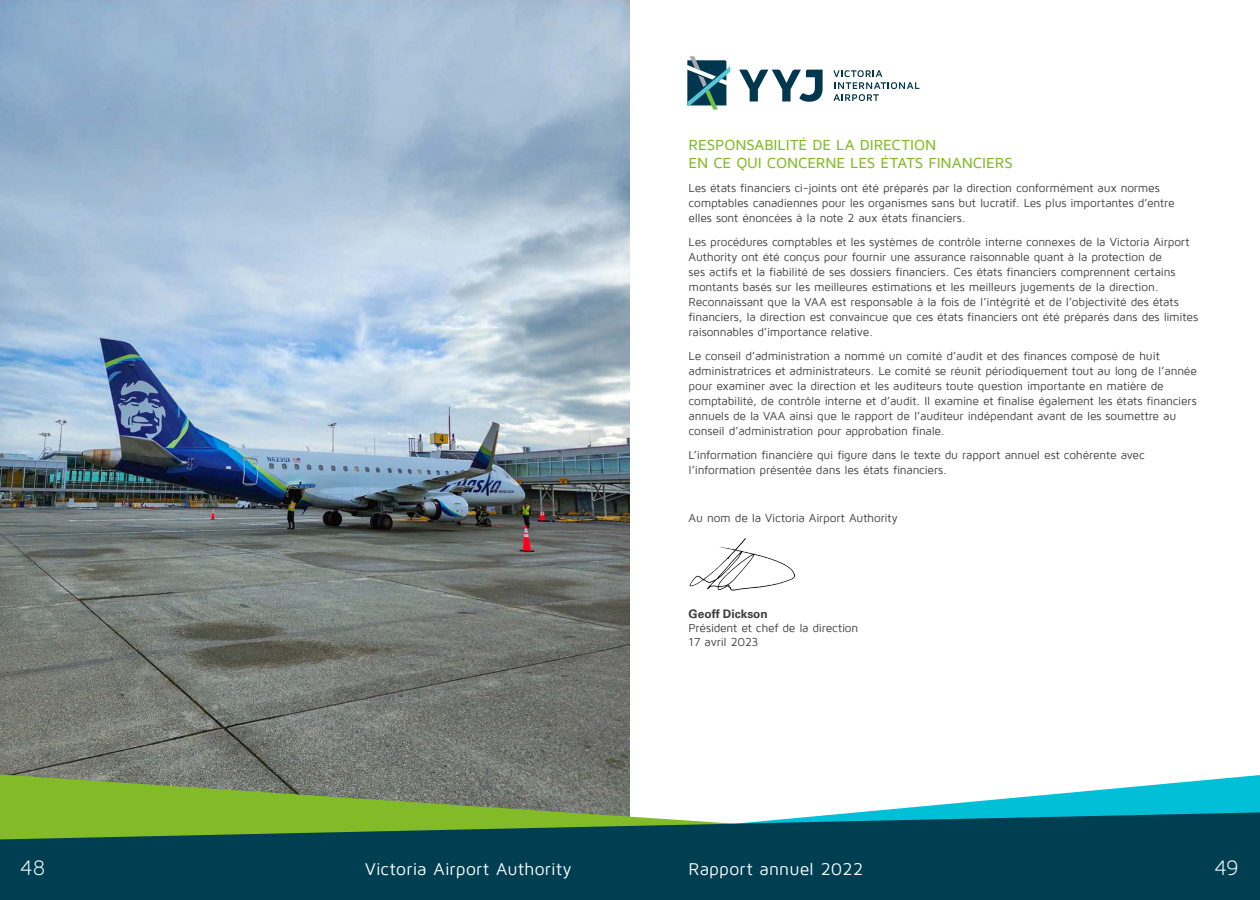
<style>
.page{position:relative;width:1260px;height:900px;background:#fff}
.page>*{position:absolute;margin:0;border:0;box-sizing:border-box;transform-origin:0 0}
.t1{font:22.5px "Maven Pro Light 300";color:#fff}
.t2{font:17.5px "Maven Pro";letter-spacing:.015em;color:#fff}
.Main_Titles{font:500 15px/18px "Maven Pro";letter-spacing:-.005em;color:#82bb27}
.Body{font:11.88px/15px "Maven Pro";letter-spacing:-.015em;color:#3e3e3f}
.Body-2{font:700 11.88px "Univers";color:#3e3e3f}
</style>
<div class="page">
<img style="left:0;top:0;width:630px;height:774px">
<svg style="left:862px;top:775px;width:398px;height:37px"></svg>
<svg style="left:0;top:774px;width:630px;height:38px;background:#7a9550"></svg>
<svg style="left:0;top:812px;width:1260px;height:88px;background:#135252"></svg>
<img style="left:689px;top:538px;width:107px;height:53px">
<svg style="left:687px;top:56px;width:43px;height:54px"></svg>
<svg style="left:833px;top:70px;width:86px;height:31px"></svg>
<svg style="left:739px;top:70px;width:84px;height:32px"></svg>
<p class="Main_Titles" style="left:689px;top:136px;width:326px">RESPONSABILITÉ DE LA DIRECTION<br>EN CE QUI CONCERNE LES ÉTATS FINANCIERS</p>
<p class="Body" style="left:689px;top:181px;width:488px">Les états financiers ci-joints ont été préparés par la direction conformément aux normes comptables canadiennes pour les organismes sans but lucratif. Les plus importantes d’entre elles sont énoncées à la note 2 aux états financiers.</p>
<p class="Body" style="left:689px;top:235px;width:511px">Les procédures comptables et les systèmes de contrôle interne connexes de la Victoria Airport Authority ont été conçus pour fournir une assurance raisonnable quant à la protection de<br>ses actifs et la fiabilité de ses dossiers financiers. Ces états financiers comprennent certains montants basés sur les meilleures estimations et les meilleurs jugements de la direction.<br>Reconnaissant que la VAA est responsable à la fois de l’intégrité et de l’objectivité des états financiers, la direction est convaincue que ces états financiers ont été préparés dans des limites raisonnables d’importance relative.</p>
<p class="Body" style="left:689px;top:349px;width:510px">Le conseil d’administration a nommé un comité d’audit et des finances composé de huit administratrices et administrateurs. Le comité se réunit périodiquement tout au long de l’année pour examiner avec la direction et les auditeurs toute question importante en matière de comptabilité, de contrôle interne et d’audit. Il examine et finalise également les états financiers annuels de la VAA ainsi que le rapport de l’auditeur indépendant avant de les soumettre au conseil d’administration pour approbation finale.</p>
<p class="Body" style="left:689px;top:448px;width:458px">L’information financière qui figure dans le texte du rapport annuel est cohérente avec l’information présentée dans les états financiers.</p>
<p class="Body" style="left:689px;top:511px;width:211px">Au nom de la Victoria Airport Authority</p>
<p class="Body-2" style="left:689px;top:607px;width:81px">Geoff Dickson</p>
<p class="Body" style="left:689px;top:621px;width:171px">Président et chef de la direction</p>
<p class="Body" style="left:689px;top:635px;width:71px">17 avril 2023</p>
<h1 class="t1" style="left:20px;top:855px;width:27px">48</h1>
<h2 class="t2" style="left:365px;top:860px;width:208px">Victoria Airport Authority</h2>
<h2 class="t2" style="left:688px;top:860px;width:176px">Rapport annuel 2022</h2>
<h1 class="t1" style="left:1214px;top:855px;width:26px">49</h1>
</div>
